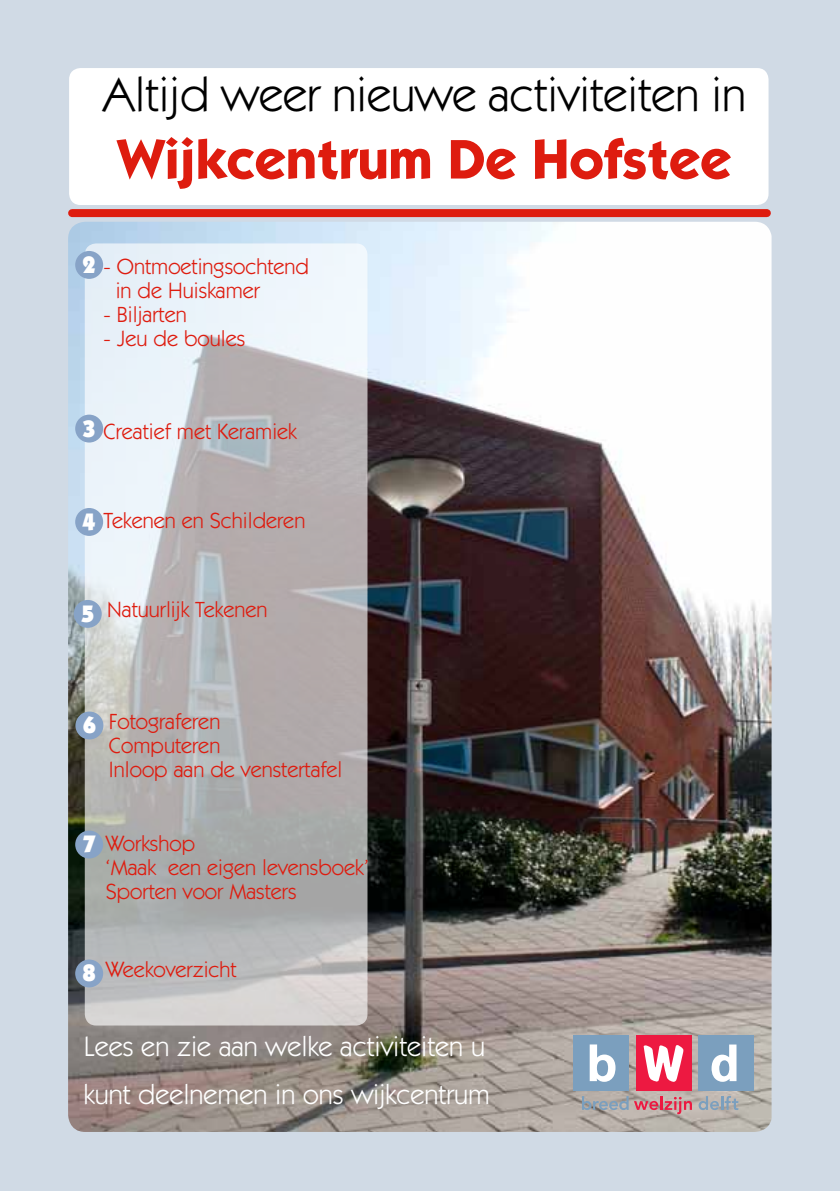
<style>
.page{position:relative;width:840px;height:1191px;background:#fff}
.page>*{position:absolute;margin:0;border:0;box-sizing:border-box;transform-origin:0 0}
.t1{font:700 56px "Itc Kabel";color:#de1c0f}
.t2{font:48px "Itc Kabel";color:#000}
.t3{font:28px/48px "Itc Kabel";color:#fff}
.t4{font:900 24px "Itc Kabel";color:#fff}
.t5{font:22px/24px "Itc Kabel";color:#de1c0f}
.s1{font-weight:900;font-size:24px;color:#fff}
</style>
<div class="page">
<div style="left:0;top:0;width:839px;height:1191px;background:#d0dae5"></div>
<img style="left:68px;top:222px;width:703px;height:910px">
<svg style="left:85px;top:243px;width:282px;height:782px;background:#c2c2c4"></svg>
<div style="left:75px;top:251px;width:28px;height:28px;background:#87a3c7;border-radius:50%"></div>
<div style="left:75px;top:414px;width:28px;height:28px;background:#87a3c7;border-radius:50%"></div>
<div style="left:75px;top:508px;width:28px;height:28px;background:#87a3c7;border-radius:50%"></div>
<div style="left:74px;top:600px;width:28px;height:28px;background:#87a3c7;border-radius:50%"></div>
<div style="left:75px;top:711px;width:28px;height:28px;background:#87a3c7;border-radius:50%"></div>
<div style="left:75px;top:830px;width:28px;height:28px;background:#87a3c7;border-radius:50%"></div>
<div style="left:75px;top:959px;width:28px;height:28px;background:#87a3c7;border-radius:50%"></div>
<div style="left:573px;top:1035px;width:55px;height:55px;background:#7b9fbe"></div>
<div style="left:635px;top:1035px;width:55px;height:55px;background:#ed1941"></div>
<div style="left:698px;top:1035px;width:55px;height:55px;background:#7b9fbe"></div>
<svg style="left:581px;top:1096px;width:110px;height:18px;background:#b8969b"></svg>
<svg style="left:698px;top:1096px;width:40px;height:14px"></svg>
<svg style="left:589px;top:1044px;width:26px;height:37px"></svg>
<svg style="left:711px;top:1044px;width:25px;height:37px"></svg>
<svg style="left:643px;top:1045px;width:40px;height:37px"></svg>
<div style="left:69px;top:68px;width:699px;height:137px;background:#fff;border-radius:11px"></div>
<div style="left:72px;top:209px;width:694px;height:8px;background:#de1c0f"></div>
<h2 class="t2" style="left:103px;top:67px;width:644px">Altijd weer nieuwe activiteiten in</h2>
<h1 class="t1" style="left:118px;top:125px;width:615px">Wijkcentrum De Hofstee</h1>
<p class="t5" style="left:82px;top:254px;width:228px"><span class="s1">2</span> - Ontmoetingsochtend</p>
<p class="t5" style="left:116px;top:278px;width:146px">in de Huiskamer</p>
<p class="t5" style="left:103px;top:302px;width:85px">- Biljarten</p>
<p class="t5" style="left:103px;top:326px;width:143px">- Jeu de boules</p>
<p class="t4" style="left:82px;top:413px;width:15px">3</p>
<p class="t5" style="left:103px;top:419px;width:195px">Creatief met Keramiek</p>
<p class="t4" style="left:82px;top:507px;width:15px">4</p>
<p class="t5" style="left:103px;top:508px;width:203px">Tekenen en Schilderen</p>
<p class="t4" style="left:81px;top:599px;width:15px">5</p>
<p class="t5" style="left:107px;top:597px;width:162px">Natuurlijk Tekenen</p>
<p class="t4" style="left:83px;top:710px;width:15px">6</p>
<p class="t5" style="left:109px;top:709px;width:235px">Fotograferen<br>Computeren<br>Inloop aan de venstertafel</p>
<p class="t5" style="left:82px;top:831px;width:114px"><span class="s1">7</span> Workshop</p>
<p class="t5" style="left:106px;top:855px;width:264px">‘Maak een eigen levensboek’<br>Sporten voor Masters</p>
<p class="t5" style="left:82px;top:957px;width:156px"><span class="s1">8</span> Weekoverzicht</p>
<p class="t3" style="left:84px;top:1022px;width:407px">Lees en zie aan welke activiteiten u kunt deelnemen in ons wijkcentrum</p>
</div>
